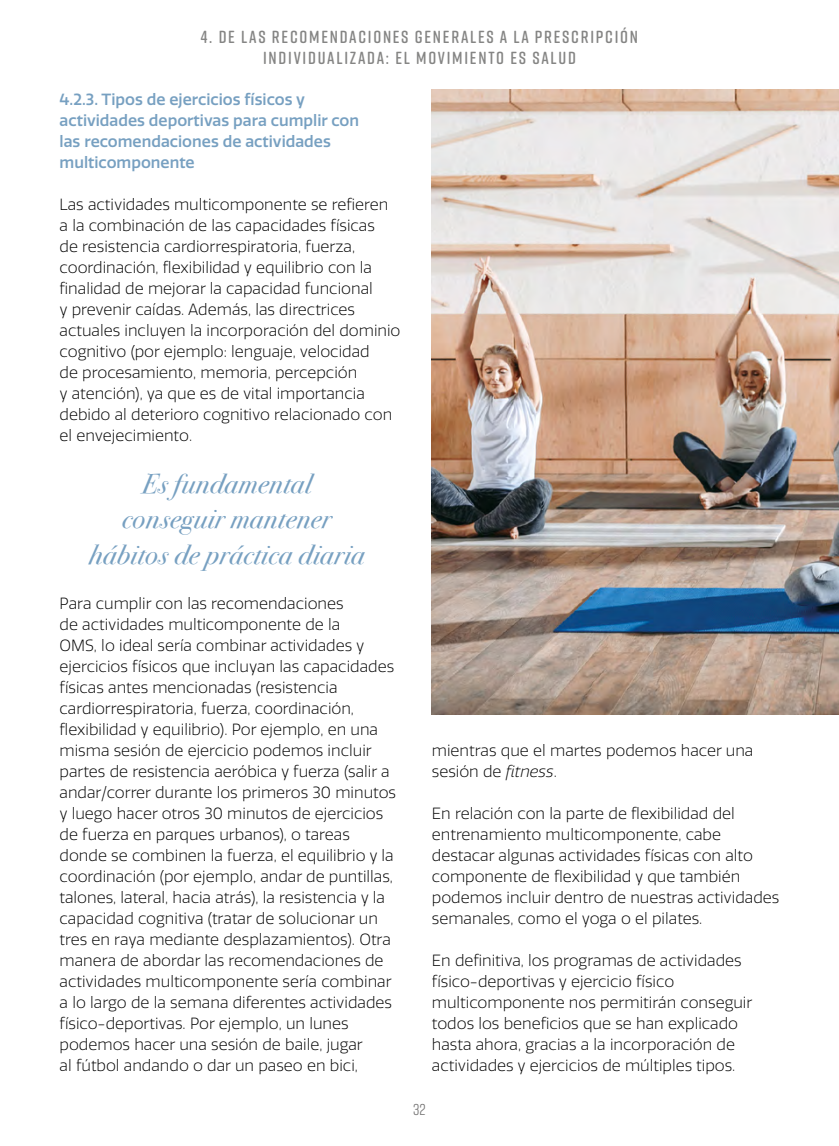
<style>
.page{position:relative;width:839px;height:1146px;background:#fff}
.page>*{position:absolute;margin:0;border:0;box-sizing:border-box;transform-origin:0 0}
.t1{font:italic 27.65px/35.5px "Bodoni Svty Two ITCTT";letter-spacing:.02em;color:#77a0c1;text-align:center}
.t2{font:600 17.5px/21px "Rift Soft";letter-spacing:.1em;color:#858584;text-align:center}
.t3{font:300 15.75px/21px "Quatro";color:#000}
.t4{font:500 15.75px/21px "Quatro";color:#77a0c1}
.t5{font:15.75px "Rift Soft";color:#706f6f}
.s1{font-style:italic}
</style>
<div class="page">
<img style="left:432px;top:89px;width:406px;height:625px">
<p class="t2" style="left:201px;top:26px;width:438px">4. DE LAS RECOMENDACIONES GENERALES A LA PRESCRIPCIÓN<br>INDIVIDUALIZADA: EL MOVIMIENTO ES SALUD</p>
<p class="t4" style="left:60px;top:89px;width:301px">4.2.3. Tipos de ejercicios físicos y actividades deportivas para cumplir con las recomendaciones de actividades multicomponente</p>
<p class="t3" style="left:60px;top:194px;width:342px">Las actividades multicomponente se refieren a la combinación de las capacidades físicas<br>de resistencia cardiorrespiratoria, fuerza, coordinación, flexibilidad y equilibrio con la finalidad de mejorar la capacidad funcional<br>y prevenir caídas. Además, las directrices actuales incluyen la incorporación del dominio cognitivo (por ejemplo: lenguaje, velocidad<br>de procesamiento, memoria, percepción<br>y atención), ya que es de vital importancia debido al deterioro cognitivo relacionado con el envejecimiento.</p>
<h1 class="t1" style="left:89px;top:464px;width:277px">Es fundamental conseguir mantener hábitos de práctica diaria</h1>
<p class="t3" style="left:60px;top:593px;width:338px">Para cumplir con las recomendaciones<br>de actividades multicomponente de la<br>OMS, lo ideal sería combinar actividades y ejercicios físicos que incluyan las capacidades físicas antes mencionadas (resistencia cardiorrespiratoria, fuerza, coordinación, flexibilidad y equilibrio). Por ejemplo, en una misma sesión de ejercicio podemos incluir partes de resistencia aeróbica y fuerza (salir a andar/correr durante los primeros 30 minutos y luego hacer otros 30 minutos de ejercicios de fuerza en parques urbanos), o tareas donde se combinen la fuerza, el equilibrio y la coordinación (por ejemplo, andar de puntillas, talones, lateral, hacia atrás), la resistencia y la capacidad cognitiva (tratar de solucionar un tres en raya mediante desplazamientos). Otra manera de abordar las recomendaciones de actividades multicomponente sería combinar a lo largo de la semana diferentes actividades físico-deportivas. Por ejemplo, un lunes podemos hacer una sesión de baile, jugar<br>al fútbol andando o dar un paseo en bici,</p>
<p class="t3" style="left:432px;top:740px;width:323px">mientras que el martes podemos hacer una sesión de <span class="s1">fitness</span>.</p>
<p class="t3" style="left:432px;top:803px;width:349px">En relación con la parte de flexibilidad del entrenamiento multicomponente, cabe destacar algunas actividades físicas con alto componente de flexibilidad y que también podemos incluir dentro de nuestras actividades semanales, como el yoga o el pilates.</p>
<p class="t3" style="left:432px;top:950px;width:322px">En definitiva, los programas de actividades físico-deportivas y ejercicio físico multicomponente nos permitirán conseguir todos los beneficios que se han explicado hasta ahora, gracias a la incorporación de actividades y ejercicios de múltiples tipos.</p>
<p class="t5" style="left:413px;top:1098px;width:14px">32</p>
</div>
